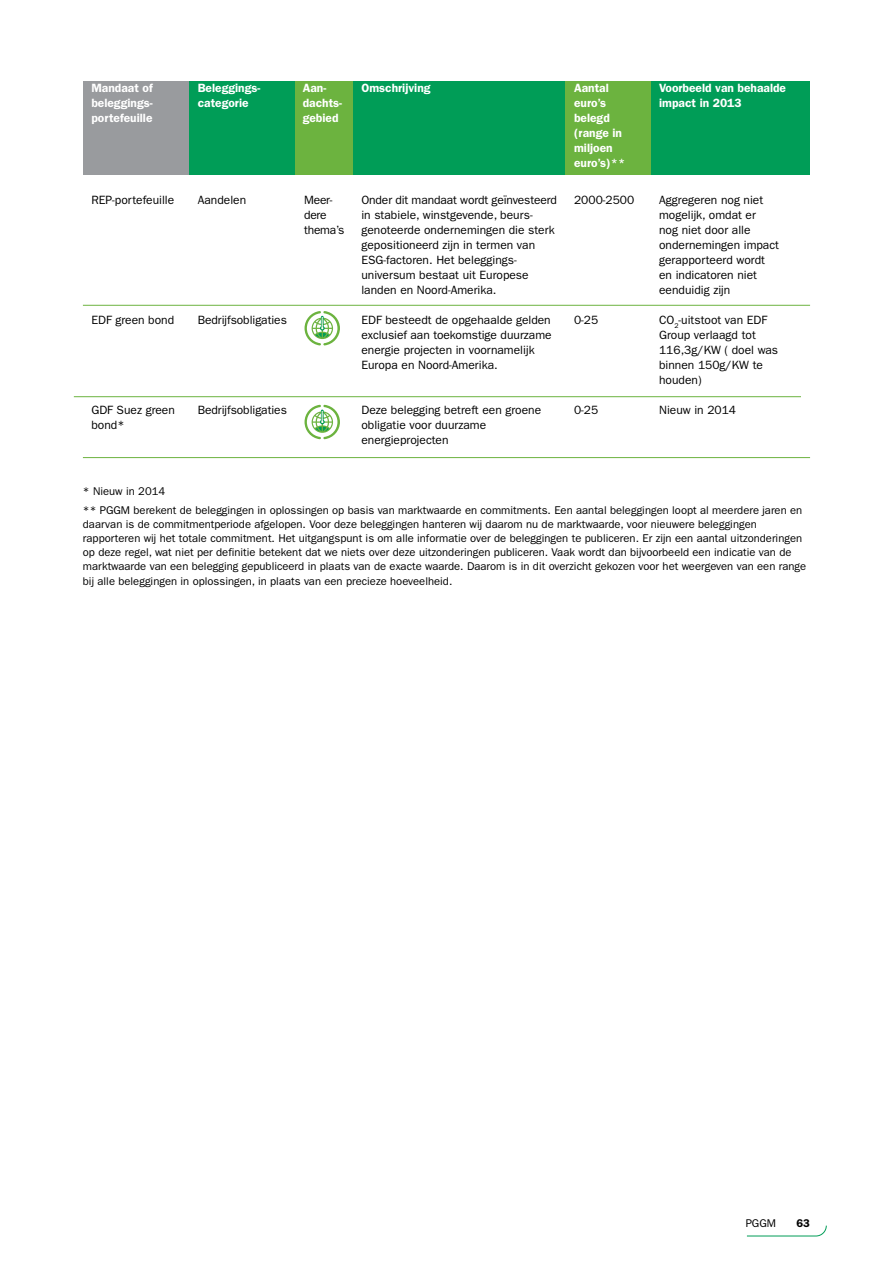
<style>
.page{position:relative;width:893px;height:1263px;background:#fff}
.page>*{position:absolute;margin:0;border:0;box-sizing:border-box;transform-origin:0 0}
.t1{font:12px/15px "ITC Franklin Gothic Std";color:#000}
.t2{font:600 12px/15px "ITC Franklin Gothic Std";color:#fff}
.t3{font:11.25px/14.1px "ITC Franklin Gothic Std";color:#000}
.t4{font:600 11.25px "ITC Franklin Gothic Std";color:#000}
</style>
<div class="page">
<svg style="left:747px;top:1225px;width:80px;height:11px"></svg>
<div style="left:83px;top:81px;width:106px;height:94px;background:#999b9e"></div>
<div style="left:189px;top:81px;width:107px;height:94px;background:#009d57"></div>
<div style="left:353px;top:81px;width:213px;height:94px;background:#009d57"></div>
<div style="left:651px;top:81px;width:159px;height:94px;background:#009d57"></div>
<div style="left:566px;top:81px;width:85px;height:94px;background:#6cb33f"></div>
<div style="left:296px;top:81px;width:57px;height:94px;background:#6cb33f"></div>
<hr style="left:83px;top:305px;width:727px;height:1px;background:#6cb33f">
<hr style="left:74px;top:396px;width:727px;height:1px;background:#6cb33f">
<hr style="left:83px;top:457px;width:727px;height:1px;background:#6cb33f">
<svg style="left:305px;top:311px;width:35px;height:34px"></svg>
<svg style="left:305px;top:405px;width:35px;height:34px"></svg>
<p class="t2" style="left:91px;top:80px;width:63px;text-align:justify">Mandaat of beleggings&shy;portefeuille</p>
<p class="t2" style="left:303px;top:80px;width:41px">Aan&shy;dachts&shy;gebied</p>
<p class="t2" style="left:198px;top:80px;width:64px">Beleggings&shy;categorie</p>
<p class="t2" style="left:361px;top:80px;width:71px">Omschrijving</p>
<p class="t2" style="left:574px;top:80px;width:53px">Aantal euro’s belegd (range in miljoen euro’s)**</p>
<p class="t2" style="left:659px;top:80px;width:128px">Voorbeeld van behaalde impact in 2013</p>
<p class="t1" style="left:659px;top:193px;width:121px">Aggregeren nog niet mogelijk, omdat er<br>nog niet door alle ondernemingen impact gerapporteerd wordt en indicatoren niet eenduidig zijn</p>
<p class="t1" style="left:659px;top:313px;width:121px">CO<sub>2</sub>-uitstoot van EDF<br>Group verlaagd tot<br>116,3g/KW ( doel was binnen 150g/KW te houden)</p>
<p class="t1" style="left:659px;top:403px;width:79px">Nieuw in 2014</p>
<p class="t1" style="left:91px;top:192px;width:84px">REP-portefeuille</p>
<p class="t1" style="left:198px;top:192px;width:50px">Aandelen</p>
<p class="t1" style="left:304px;top:192px;width:42px">Meer&shy;dere thema’s</p>
<p class="t1" style="left:361px;top:193px;width:197px">Onder dit mandaat wordt geïnvesteerd in stabiele, winstgevende, beurs&shy;genoteerde ondernemingen die sterk gepositioneerd zijn in termen van ESG-factoren. Het beleggings&shy;universum bestaat uit Europese landen en Noord-Amerika.</p>
<p class="t1" style="left:361px;top:313px;width:192px">EDF besteedt de opgehaalde gelden exclusief aan toekomstige duurzame energie projecten in voornamelijk Europa en Noord-Amerika.</p>
<p class="t1" style="left:361px;top:403px;width:181px">Deze belegging betreft een groene obligatie voor duurzame energieprojecten</p>
<p class="t1" style="left:574px;top:193px;width:62px">2000-2500</p>
<p class="t1" style="left:198px;top:312px;width:91px">Bedrijfsobligaties</p>
<p class="t1" style="left:91px;top:312px;width:84px">EDF green bond</p>
<p class="t1" style="left:574px;top:313px;width:26px">0-25</p>
<p class="t1" style="left:198px;top:402px;width:91px">Bedrijfsobligaties</p>
<p class="t1" style="left:91px;top:402px;width:85px">GDF Suez green bond*</p>
<p class="t1" style="left:574px;top:403px;width:26px">0-25</p>
<p class="t3" style="left:83px;top:482px;width:721px;line-height:18.8px">* Nieuw in 2014<br>** PGGM berekent de beleggingen in oplossingen op basis van marktwaarde en commitments. Een aantal beleggingen loopt al meerdere jaren en</p>
<p class="t3" style="left:83px;top:517px;width:725px">daarvan is de commitmentperiode afgelopen. Voor deze beleggingen hanteren wij daarom nu de marktwaarde, voor nieuwere beleggingen rapporteren wij het totale commitment. Het uitgangspunt is om alle informatie over de beleggingen te publiceren. Er zijn een aantal uitzonderingen op deze regel, wat niet per definitie betekent dat we niets over deze uitzonderingen publiceren. Vaak wordt dan bijvoorbeeld een indicatie van de marktwaarde van een belegging gepubliceerd in plaats van de exacte waarde. Daarom is in dit overzicht gekozen voor het weergeven van een range bij alle beleggingen in oplossingen, in plaats van een precieze hoeveelheid.</p>
<p class="t3" style="left:746px;top:1216px;width:32px">PGGM</p>
<p class="t4" style="left:797px;top:1216px;width:15px">63</p>
</div>
